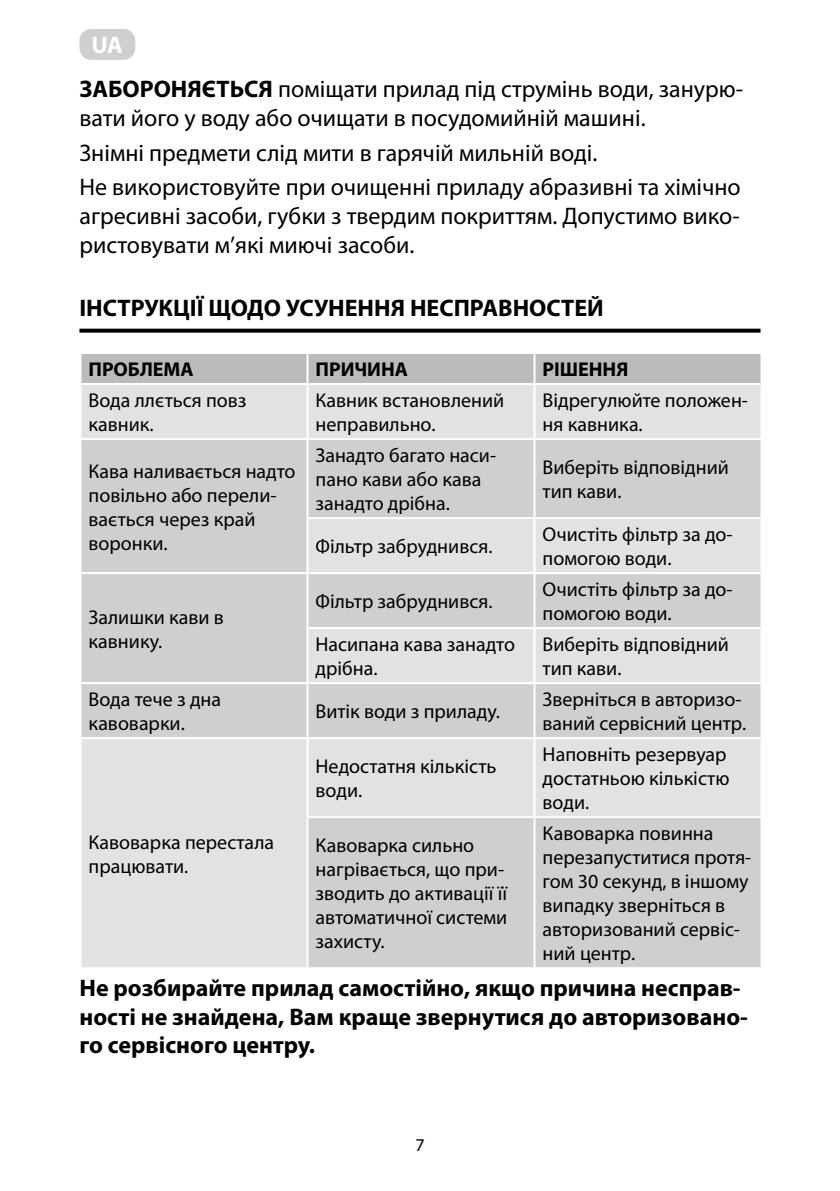
<style>
.page{position:relative;width:840px;height:1191px;background:#fff}
.page>*{position:absolute;margin:0;border:0;box-sizing:border-box;transform-origin:0 0}
.t1{font:24px/34.4px "Myriad Pro";color:#000}
.t2{font:700 24px/28.8px "Myriad Pro";color:#000}
.t3{font:20px/24px "Myriad Pro";color:#000}
.t4{font:700 20px "Myriad Pro";color:#000}
.t5{font:18px "Myriad Pro";color:#000}
.s1{font-weight:700;color:#fff}
.s2{font-weight:700}
</style>
<div class="page">
<div style="left:79px;top:29px;width:56px;height:31px;background:#cfcfcf;border-radius:12px"></div>
<svg style="left:79px;top:329px;width:681px;height:4px;background:#151515"></svg>
<div style="left:81px;top:354px;width:679px;height:29px;background:#bbb"></div>
<div style="left:81px;top:385px;width:679px;height:53px;background:#e2e2e2"></div>
<svg style="left:81px;top:440px;width:679px;height:527px;background:#d6d6d6"></svg>
<hr style="left:306px;top:354px;width:2px;height:29px;background:#fff">
<hr style="left:533px;top:354px;width:2px;height:29px;background:#fff">
<hr style="left:306px;top:385px;width:2px;height:53px;background:#fff">
<hr style="left:533px;top:385px;width:2px;height:53px;background:#fff">
<hr style="left:306px;top:440px;width:2px;height:77px;background:#fff">
<hr style="left:533px;top:440px;width:2px;height:77px;background:#fff">
<hr style="left:306px;top:517px;width:228px;height:2px;background:#fff">
<hr style="left:306px;top:519px;width:2px;height:53px;background:#fff">
<hr style="left:534px;top:517px;width:228px;height:2px;background:#fff">
<hr style="left:533px;top:519px;width:2px;height:53px;background:#fff">
<hr style="left:79px;top:572px;width:228px;height:2px;background:#fff">
<hr style="left:307px;top:572px;width:227px;height:2px;background:#fff">
<hr style="left:306px;top:574px;width:2px;height:53px;background:#fff">
<hr style="left:534px;top:572px;width:228px;height:2px;background:#fff">
<hr style="left:533px;top:574px;width:2px;height:53px;background:#fff">
<hr style="left:306px;top:627px;width:228px;height:2px;background:#fff">
<hr style="left:306px;top:629px;width:2px;height:53px;background:#fff">
<hr style="left:534px;top:627px;width:228px;height:2px;background:#fff">
<hr style="left:533px;top:629px;width:2px;height:53px;background:#fff">
<hr style="left:79px;top:682px;width:228px;height:2px;background:#fff">
<hr style="left:307px;top:682px;width:227px;height:2px;background:#fff">
<hr style="left:306px;top:684px;width:2px;height:53px;background:#fff">
<hr style="left:534px;top:682px;width:228px;height:2px;background:#fff">
<hr style="left:533px;top:684px;width:2px;height:53px;background:#fff">
<hr style="left:79px;top:737px;width:228px;height:2px;background:#fff">
<hr style="left:307px;top:737px;width:227px;height:2px;background:#fff">
<hr style="left:306px;top:739px;width:2px;height:77px;background:#fff">
<hr style="left:534px;top:737px;width:228px;height:2px;background:#fff">
<hr style="left:533px;top:739px;width:2px;height:77px;background:#fff">
<hr style="left:306px;top:816px;width:228px;height:2px;background:#fff">
<hr style="left:306px;top:818px;width:2px;height:149px;background:#fff">
<hr style="left:534px;top:816px;width:228px;height:2px;background:#fff">
<hr style="left:533px;top:818px;width:2px;height:149px;background:#fff">
<p class="t1" style="left:79px;top:22px;width:664px;line-height:44.8px;text-indent:12px"><span class="s1">UA<br></span><span class="s2">ЗАБОРОНЯЄТЬСЯ</span> поміщати прилад під струмінь води, занурю-</p>
<p class="t1" style="left:79px;top:101px;width:662px">вати його у воду або очищати в посудомийній машині.<br>Знімні предмети слід мити в гарячій мильній воді.<br>Не використовуйте при очищенні приладу абразивні та хімічно</p>
<p class="t1" style="left:79px;top:201px;width:661px;line-height:28.8px">агресивні засоби, губки з твердим покриттям. Допустимо вико&shy;ристовувати м’які миючі засоби.</p>
<p class="t2" style="left:79px;top:292px;width:525px">ІНСТРУКЦІЇ ЩОДО УСУНЕННЯ НЕСПРАВНОСТЕЙ</p>
<p class="t4" style="left:88px;top:356px;width:107px">ПРОБЛЕМА</p>
<p class="t4" style="left:315px;top:356px;width:94px">ПРИЧИНА</p>
<p class="t4" style="left:542px;top:356px;width:87px">РІШЕННЯ</p>
<p class="t3" style="left:88px;top:388px;width:159px">Вода ллється повз кавник.</p>
<p class="t3" style="left:315px;top:388px;width:190px">Кавник встановлений неправильно.</p>
<p class="t3" style="left:542px;top:388px;width:207px">Відрегулюйте положен&shy;ня кавника.</p>
<p class="t3" style="left:88px;top:458px;width:208px">Кава наливається надто повільно або перели&shy;вається через край воронки.</p>
<p class="t3" style="left:315px;top:443px;width:182px">Занадто багато наси&shy;пано кави або кава занадто дрібна.</p>
<p class="t3" style="left:542px;top:455px;width:188px">Виберіть відповідний тип кави.</p>
<p class="t3" style="left:315px;top:534px;width:178px">Фільтр забруднився.</p>
<p class="t3" style="left:542px;top:522px;width:191px">Очистіть фільтр за до&shy;помогою води.</p>
<p class="t3" style="left:88px;top:604px;width:137px">Залишки кави в кавнику.</p>
<p class="t3" style="left:88px;top:687px;width:134px">Вода тече з дна кавоварки.</p>
<p class="t3" style="left:315px;top:589px;width:178px">Фільтр забруднився.</p>
<p class="t3" style="left:542px;top:577px;width:191px">Очистіть фільтр за до&shy;помогою води.</p>
<p class="t3" style="left:315px;top:632px;width:201px">Насипана кава занадто дрібна.</p>
<p class="t3" style="left:542px;top:632px;width:188px">Виберіть відповідний тип кави.</p>
<p class="t3" style="left:315px;top:699px;width:186px">Витік води з приладу.</p>
<p class="t3" style="left:542px;top:687px;width:205px">Зверніться в авторизо&shy;ваний сервісний центр.</p>
<p class="t3" style="left:315px;top:754px;width:182px">Недостатня кількість води.</p>
<p class="t3" style="left:542px;top:742px;width:188px">Наповніть резервуар достатньою кількістю води.</p>
<p class="t3" style="left:315px;top:833px;width:193px">Кавоварка сильно нагрівається, що при&shy;зводить до активації її автоматичної системи захисту.</p>
<p class="t3" style="left:542px;top:821px;width:210px">Кавоварка повинна перезапуститися протя&shy;гом 30 секунд, в іншому випадку зверніться в авторизований сервіс&shy;ний центр.</p>
<p class="t2" style="left:79px;top:972px;width:669px">Не розбирайте прилад самостійно, якщо причина несправ&shy;ності не знайдена, Вам краще звернутися до авторизовано&shy;го сервісного центру.</p>
<p class="t3" style="left:88px;top:829px;width:187px">Кавоварка перестала працювати.</p>
<p class="t5" style="left:415px;top:1133px;width:11px">7</p>
</div>
